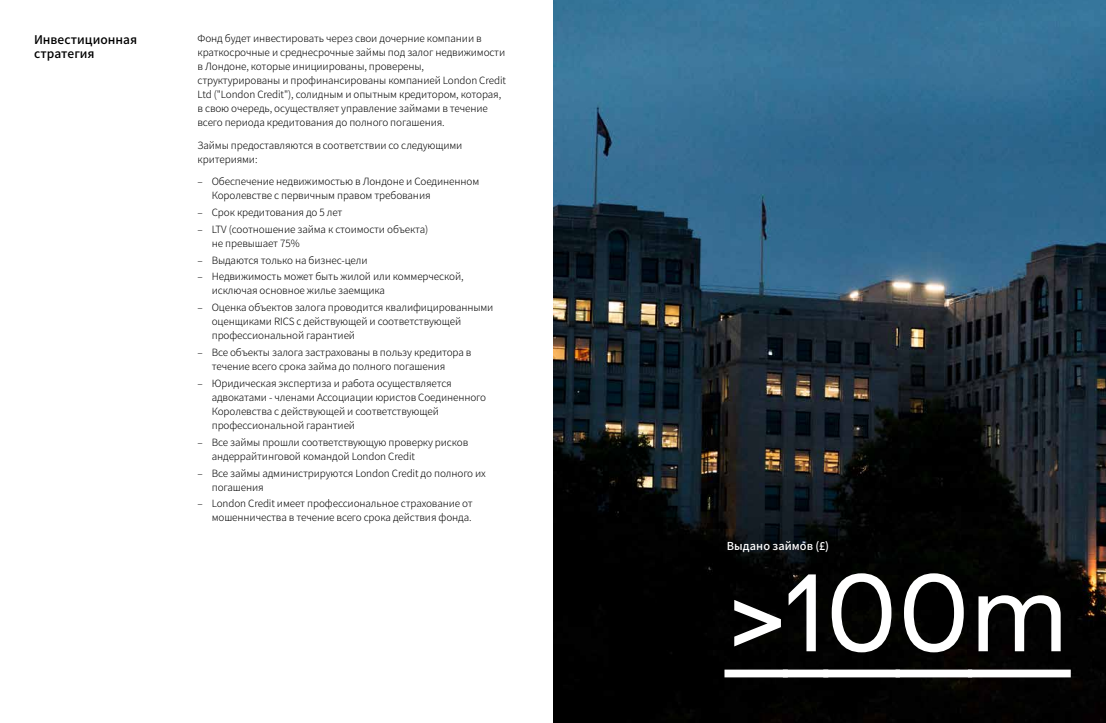
<style>
.page{position:relative;width:1106px;height:723px;background:#fff}
.page>*{position:absolute;margin:0;border:0;box-sizing:border-box;transform-origin:0 0}
.t1{font:109.8px "Favorit Lining Std";color:#fff}
.t2{font:500 12px/14px "Noto Sans SC";color:#000}
.t3{font:500 11px "Noto Sans SC";letter-spacing:.01em;color:#fff}
.t4{font:300 10px/14px "Noto Sans SC";letter-spacing:-.01em;color:#000}
</style>
<div class="page">
<img style="left:553px;top:0;width:553px;height:723px">
<p class="t2" style="left:34px;top:32px;width:105px">Инвестиционная стратегия</p>
<p class="t4" style="left:197px;top:32px;width:310px">Фонд будет инвестировать через свои дочерние компании в краткосрочные и среднесрочные займы под залог недвижимости в Лондоне, которые инициированы, проверены, структурированы и профинансированы компанией London Credit Ltd ("London Credit"), солидным и опытным кредитором, которая, в свою очередь, осуществляет управление займами в течение всего периода кредитования до полного погашения.</p>
<p class="t4" style="left:197px;top:138px;width:266px">Займы предоставляются в соответствии со следующими критериями:</p>
<p class="t4" style="left:212px;top:175px;width:269px;text-indent:-14px">– Обеспечение недвижимостью в Лондоне и Соединенном<br>Королевстве с первичным правом требования</p>
<p class="t4" style="left:197px;top:205px;width:146px">– Срок кредитования до 5 лет</p>
<p class="t4" style="left:212px;top:222px;width:218px;text-indent:-14px">– LTV (соотношение займа к стоимости объекта) не превышает 75%</p>
<p class="t4" style="left:197px;top:253px;width:171px">– Выдаются только на бизнес-цели</p>
<p class="t4" style="left:212px;top:270px;width:253px;text-indent:-14px">– Недвижимость может быть жилой или коммерческой, исключая основное жилье заемщика</p>
<p class="t4" style="left:212px;top:301px;width:283px;text-indent:-14px">– Оценка объектов залога проводится квалифицированными оценщиками RICS с действующей и соответствующей профессиональной гарантией</p>
<p class="t4" style="left:212px;top:345px;width:261px;text-indent:-14px">– Все объекты залога застрахованы в пользу кредитора в течение всего срока займа до полного погашения</p>
<p class="t4" style="left:212px;top:376px;width:276px;text-indent:-14px">– Юридическая экспертиза и работа осуществляется адвокатами - членами Ассоциации юристов Соединенного Королевства с действующей и соответствующей профессиональной гарантией</p>
<p class="t4" style="left:212px;top:435px;width:258px;text-indent:-14px">– Все займы прошли соответствующую проверку рисков андеррайтинговой командой London Credit</p>
<p class="t4" style="left:212px;top:466px;width:275px;text-indent:-14px">– Все займы администрируются London Credit до полного их погашения</p>
<p class="t4" style="left:197px;top:497px;width:277px;text-align:right">– London Credit имеет профессиональное страхование от мошенничества в течение всего срока действия фонда.</p>
<p class="t3" style="left:726px;top:540px;width:104px">Выдано займов (£)</p>
<h1 class="t1" style="left:726px;top:540px;width:343px">&gt;100m</h1>
</div>
